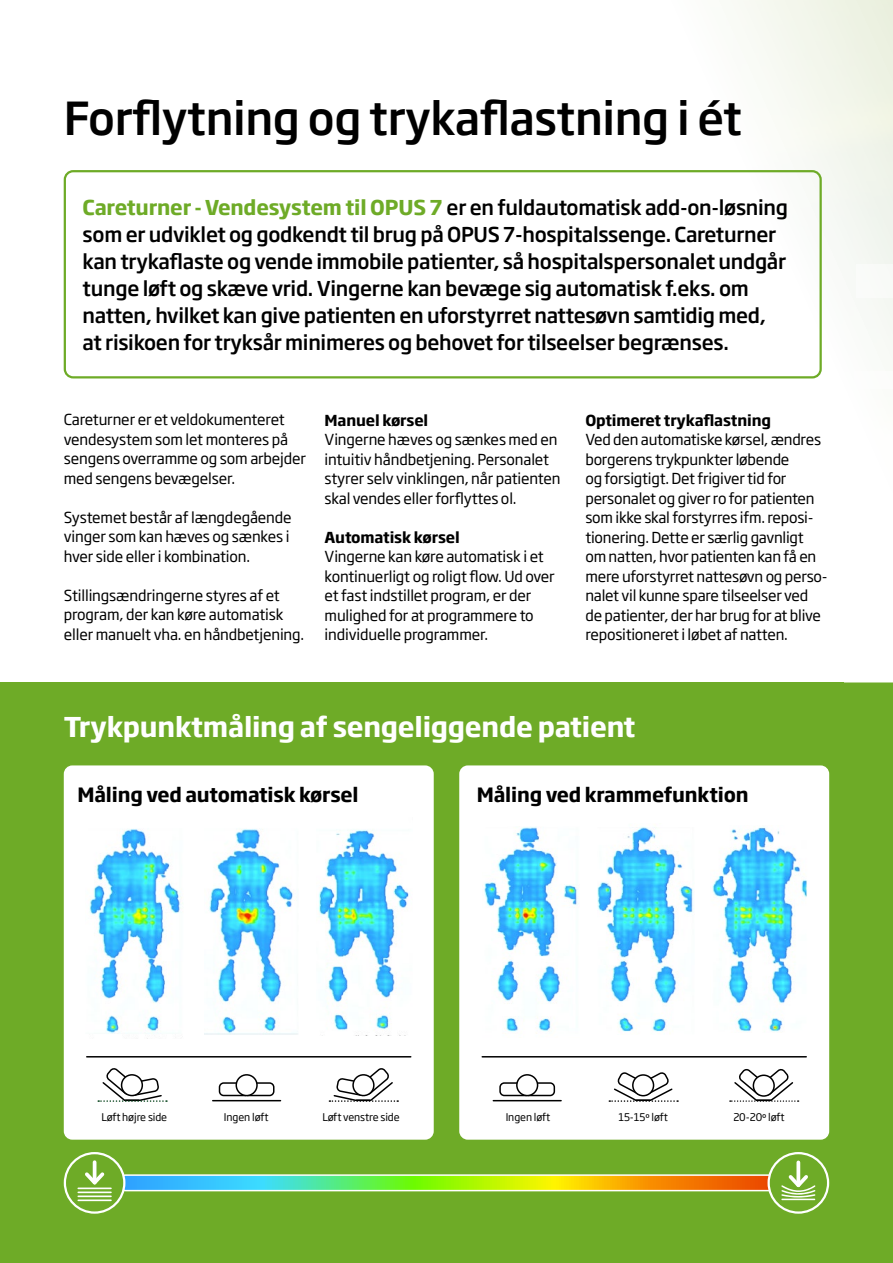
<style>
.page{position:relative;width:893px;height:1263px;background:#fff}
.page>*{position:absolute;margin:0;border:0;box-sizing:border-box;transform-origin:0 0}
.t1{font:500 45px "Soho Gothic Pro";letter-spacing:-.01em;color:#000}
.t2{font:700 27px "Soho Gothic Pro";letter-spacing:-.01em;color:#fff}
.t3{font:500 20.25px/27px "Soho Gothic Pro";letter-spacing:-.015em;color:#000}
.t4{font:700 19.5px "Soho Gothic Pro";letter-spacing:-.01em;color:#000}
.t5{font:15px/19.5px "Soho Gothic Pro";letter-spacing:-.01em;color:#000}
.t6{font:700 15px "Soho Gothic Pro";letter-spacing:-.01em;color:#000}
.t7{font:10.5px "Soho Gothic Pro";letter-spacing:-.01em;color:#000}
.s1{font-weight:700;color:#6eab27}
</style>
<div class="page">
<div style="left:0;top:682px;width:893px;height:581px;background:#6eab27"></div>
<img style="left:593px;top:0;width:300px;height:379px">
<div style="left:64px;top:170px;width:758px;height:208px;border:2px solid #6eab27;border-radius:8px"></div>
<div style="left:856px;top:264px;width:37px;height:34px;background:#f9fbf8"></div>
<div style="left:854px;top:371px;width:39px;height:17px;background:#fff"></div>
<div style="left:64px;top:765px;width:370px;height:375px;background:#fff;border-radius:9px"></div>
<img style="left:204px;top:829px;width:94px;height:206px">
<img style="left:89px;top:829px;width:93px;height:205px">
<img style="left:318px;top:830px;width:91px;height:206px">
<div style="left:459px;top:765px;width:370px;height:375px;background:#fff;border-radius:9px"></div>
<img style="left:712px;top:827px;width:95px;height:205px">
<img style="left:597px;top:827px;width:97px;height:205px">
<img style="left:483px;top:827px;width:95px;height:207px">
<hr style="left:213px;top:1100px;width:68px;height:1px;background:#000">
<svg style="left:218px;top:1081px;width:57px;height:16px"></svg>
<div style="left:236px;top:1075px;width:21px;height:20px;background:#fff;border-radius:50%"></div>
<div style="left:235px;top:1074px;width:23px;height:22px;border:2px solid #000;border-radius:50%"></div>
<svg style="left:98px;top:1068px;width:69px;height:34px"></svg>
<svg style="left:329px;top:1068px;width:69px;height:34px"></svg>
<hr style="left:87px;top:1056px;width:324px;height:1px;background:#000">
<svg style="left:609px;top:1072px;width:69px;height:30px"></svg>
<svg style="left:730px;top:1068px;width:69px;height:34px"></svg>
<hr style="left:493px;top:1100px;width:68px;height:1px;background:#000">
<svg style="left:499px;top:1081px;width:57px;height:16px"></svg>
<div style="left:517px;top:1075px;width:21px;height:20px;background:#fff;border-radius:50%"></div>
<div style="left:516px;top:1074px;width:22px;height:22px;border:2px solid #000;border-radius:50%"></div>
<hr style="left:482px;top:1056px;width:324px;height:1px;background:#000">
<svg style="left:125px;top:1177px;width:642px;height:11px"></svg>
<div style="left:121px;top:1174px;width:652px;height:17px;border:2px solid #fff;border-radius:4px"></div>
<svg style="left:65px;top:1153px;width:59px;height:59px"></svg>
<hr style="left:78px;top:1199px;width:33px;height:2px;background:#fff">
<hr style="left:78px;top:1195px;width:33px;height:2px;background:#fff">
<hr style="left:78px;top:1191px;width:33px;height:2px;background:#fff">
<hr style="left:78px;top:1187px;width:33px;height:2px;background:#fff">
<hr style="left:93px;top:1162px;width:3px;height:20px;background:#fff">
<svg style="left:82px;top:1169px;width:26px;height:19px"></svg>
<div style="left:64px;top:1152px;width:61px;height:62px;border:2px solid #fff;border-radius:50%"></div>
<div style="left:769px;top:1153px;width:59px;height:59px;background:#6eab27;border-radius:50%"></div>
<svg style="left:796px;top:1162px;width:4px;height:9px"></svg>
<svg style="left:781px;top:1171px;width:34px;height:29px"></svg>
<div style="left:767px;top:1152px;width:62px;height:62px;border:2px solid #fff;border-radius:50%"></div>
<h1 class="t1" style="left:64px;top:83px;width:680px">Forflytning og trykaflastning i ét</h1>
<p class="t3" style="left:83px;top:193px;width:707px"><span class="s1">Careturner - Vendesystem til OPUS 7</span> er en fuldautomatisk add-on-løsning som er udviklet og godkendt til brug på OPUS 7-hospitalssenge. Careturner kan trykaflaste og vende immobile patienter, så hospitalspersonalet undgår tunge løft og skæve vrid. Vingerne kan bevæge sig automatisk f.eks. om natten, hvilket kan give patienten en uforstyrret nattesøvn samtidig med, at risikoen for tryksår minimeres og behovet for tilseelser begrænses.</p>
<p class="t5" style="left:64px;top:409px;width:244px">Careturner er et veldokumenteret vendesystem som let monteres på sengens overramme og som arbejder med sengens bevægelser.</p>
<p class="t5" style="left:64px;top:507px;width:229px">Systemet består af længdegående vinger som kan hæves og sænkes i hver side eller i kombination.</p>
<p class="t5" style="left:64px;top:585px;width:242px">Stillingsændringerne styres af et program, der kan køre automatisk eller manuelt vha. en håndbetjening.</p>
<p class="t6" style="left:325px;top:408px;width:105px">Manuel kørsel</p>
<p class="t5" style="left:325px;top:429px;width:237px">Vingerne hæves og sænkes med en intuitiv håndbetjening. Personalet styrer selv vinklingen, når patienten skal vendes eller forflyttes ol.</p>
<p class="t6" style="left:325px;top:525px;width:137px">Automatisk kørsel</p>
<p class="t5" style="left:325px;top:546px;width:232px">Vingerne kan køre automatisk i et kontinuerligt og roligt flow. Ud over et fast indstillet program, er der mulighed for at programmere to individuelle programmer.</p>
<p class="t6" style="left:585px;top:408px;width:187px">Optimeret trykaflastning</p>
<p class="t5" style="left:585px;top:429px;width:242px">Ved den automatiske kørsel, ændres borgerens trykpunkter løbende<br>og forsigtigt. Det frigiver tid for personalet og giver ro for patienten som ikke skal forstyrres ifm. reposi&shy;tionering. Dette er særlig gavnligt om natten, hvor patienten kan få en mere uforstyrret nattesøvn og perso&shy;nalet vil kunne spare tilseelser ved de patienter, der har brug for at blive repositioneret i løbet af natten.</p>
<h2 class="t2" style="left:64px;top:705px;width:573px">Trykpunktmåling af sengeliggende patient</h2>
<h3 class="t4" style="left:78px;top:779px;width:283px">Måling ved automatisk kørsel</h3>
<h3 class="t4" style="left:477px;top:779px;width:273px">Måling ved krammefunktion</h3>
<p class="t7" style="left:101px;top:1109px;width:67px">Løft højre side</p>
<p class="t7" style="left:224px;top:1109px;width:46px">Ingen løft</p>
<p class="t7" style="left:322px;top:1109px;width:79px">Løft venstre side</p>
<p class="t7" style="left:506px;top:1109px;width:46px">Ingen løft</p>
<p class="t7" style="left:618px;top:1109px;width:51px">15-15o løft</p>
<p class="t7" style="left:733px;top:1109px;width:53px">20-20o løft</p>
</div>
